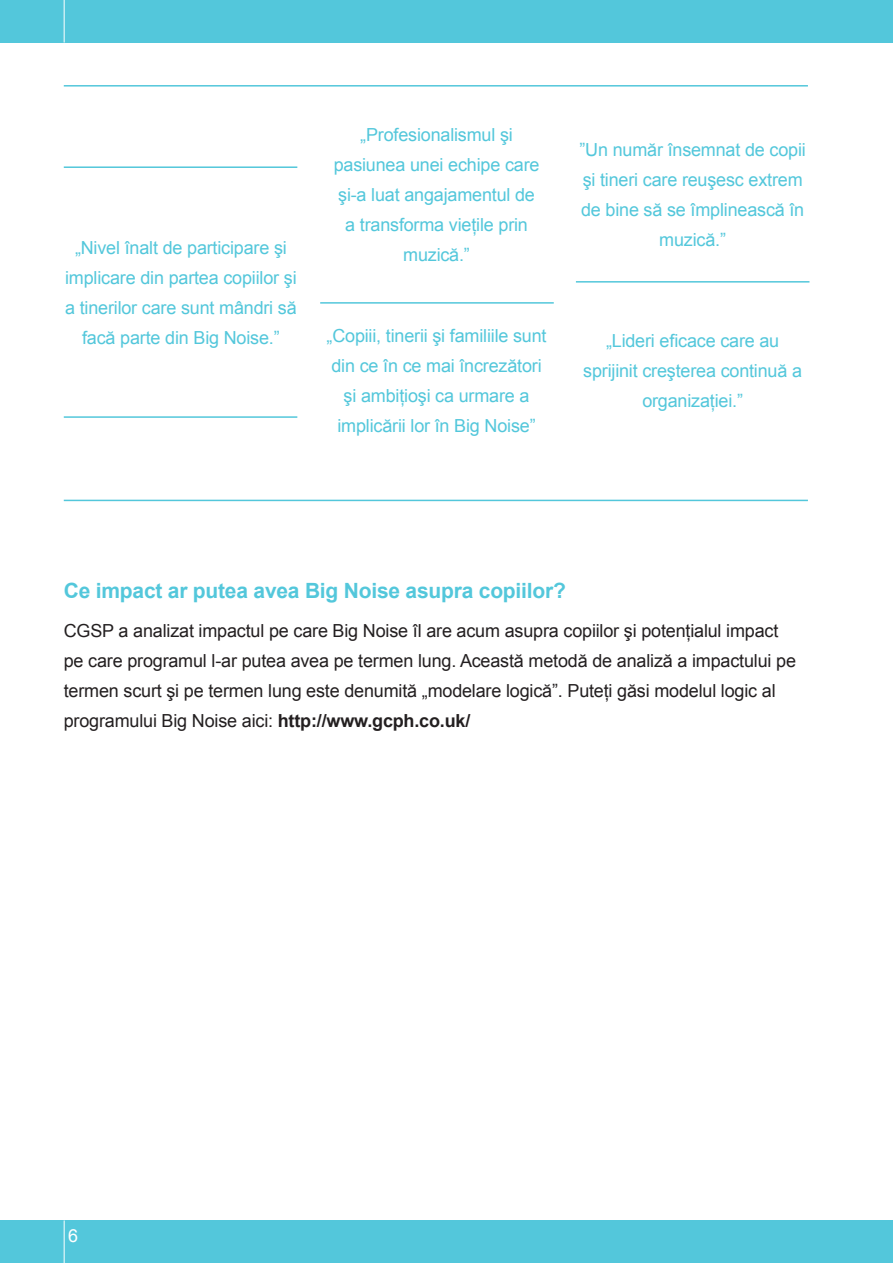
<style>
.page{position:relative;width:893px;height:1263px;background:#fff}
.page>*{position:absolute;margin:0;border:0;box-sizing:border-box;transform-origin:0 0}
.t1{font:700 21px "Arial";letter-spacing:-.01em;color:#53c7db}
.t2{font:18px/30px "Arial";letter-spacing:-.01em;color:#53c7db;text-align:center}
.t3{font:18px/30px "Arial";letter-spacing:-.01em;color:#231f20}
.t4{font:18px "Arial";color:#fff}
.s1{font-weight:700}
</style>
<div class="page">
<div style="left:0;top:1220px;width:893px;height:43px;background:#53c7db"></div>
<div style="left:0;top:0;width:893px;height:43px;background:#53c7db"></div>
<hr style="left:64px;top:1220px;width:1px;height:43px;background:#fff">
<hr style="left:64px;top:0;width:1px;height:43px;background:#fff">
<hr style="left:64px;top:85px;width:744px;height:2px;background:#53c7db">
<hr style="left:64px;top:500px;width:744px;height:1px;background:#53c7db">
<hr style="left:64px;top:166px;width:233px;height:2px;background:#53c7db">
<hr style="left:64px;top:416px;width:233px;height:2px;background:#53c7db">
<hr style="left:320px;top:302px;width:234px;height:2px;background:#53c7db">
<hr style="left:576px;top:281px;width:233px;height:2px;background:#53c7db">
<p class="t2" style="left:65px;top:232px;width:233px">„Nivel înalt de participare şi implicare din partea copiilor şi a tinerilor care sunt mândri să facă parte din Big Noise.”</p>
<p class="t2" style="left:334px;top:119px;width:207px">„Profesionalismul şi pasiunea unei echipe care şi-a luat angajamentul de a transforma vieţile prin muzică.”</p>
<p class="t2" style="left:579px;top:134px;width:228px">”Un număr însemnat de copii şi tineri care reuşesc extrem de bine să se împlinească în muzică.”</p>
<p class="t2" style="left:327px;top:321px;width:222px">„Copiii, tinerii şi familiile sunt din ce în ce mai încrezători şi ambiţioşi ca urmare a implicării lor în Big Noise”</p>
<p class="t2" style="left:583px;top:326px;width:220px">„Lideri eficace care au sprijinit creşterea continuă a organizaţiei.”</p>
<p class="t1" style="left:64px;top:577px;width:504px">Ce impact ar putea avea Big Noise asupra copiilor?</p>
<p class="t3" style="left:64px;top:615px;width:734px">CGSP a analizat impactul pe care Big Noise îl are acum asupra copiilor şi potenţialul impact pe care programul l-ar putea avea pe termen lung. Această metodă de analiză a impactului pe termen scurt şi pe termen lung este denumită „modelare logică”. Puteţi găsi modelul logic al programului Big Noise aici: <span class="s1">http://www.gcph.co.uk/</span></p>
<p class="t4" style="left:68px;top:1223px;width:12px">6</p>
</div>
